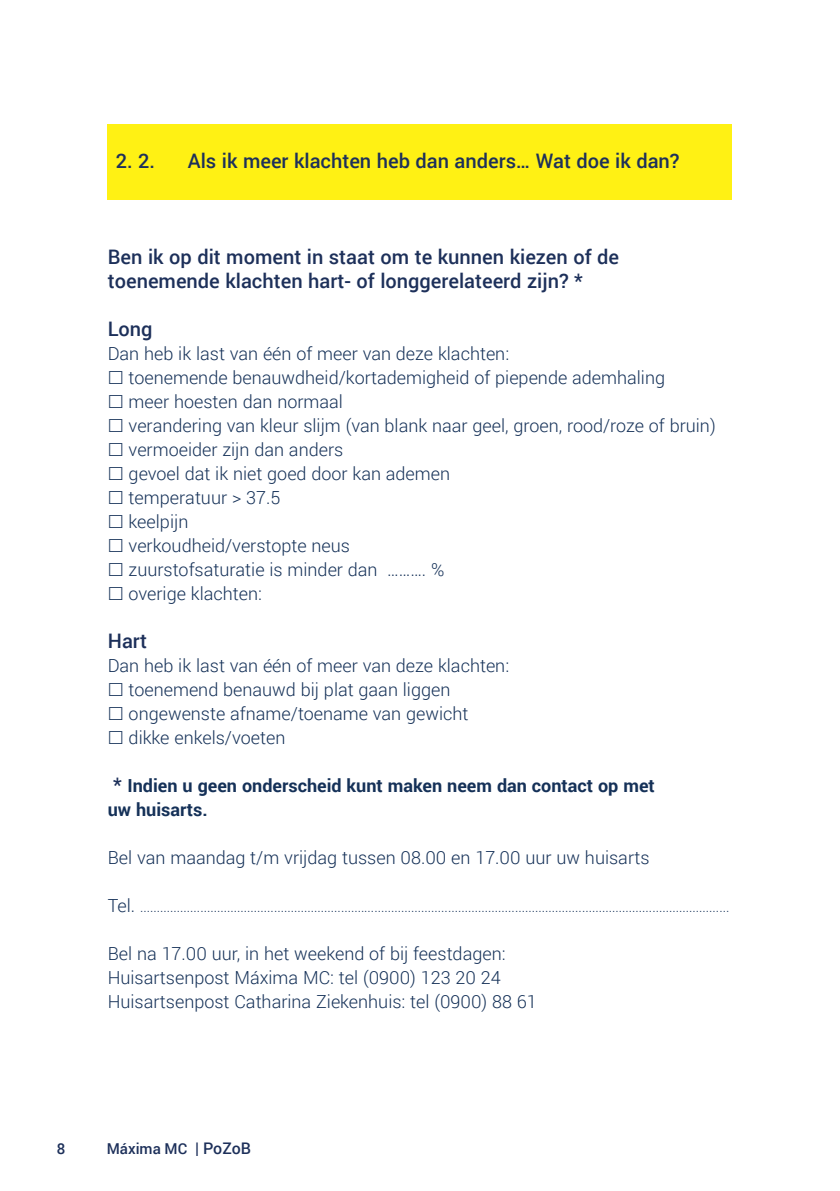
<style>
.page{position:relative;width:840px;height:1191px;background:#fff}
.page>*{position:absolute;margin:0;border:0;box-sizing:border-box;transform-origin:0 0}
.t1{font:500 20px/24px "Roboto";color:#1d305a}
.t2{font:300 18px/24px "Roboto";color:#153158}
.t3{font:700 18px/24px "Roboto";color:#153158}
.t4{font:500 15px "Roboto";color:#1d305a}
.t5{font:300 14px "Roboto";color:#153158}
.s1{font-weight:500;font-size:20px;color:#1d305a}
.s2{font-size:18px}
.s3{font-size:16px}
</style>
<div class="page">
<div style="left:108px;top:125px;width:623px;height:75px;background:#fff114"></div>
<p class="t1" style="left:116px;top:148px;width:41px">2. 2.</p>
<p class="t1" style="left:188px;top:148px;width:493px">Als ik meer klachten heb dan anders… Wat doe ik dan?</p>
<p class="t1" style="left:108px;top:244px;width:512px">Ben ik op dit moment in staat om te kunnen kiezen of de toenemende klachten hart- of longgerelateerd zijn? *</p>
<p class="t1" style="left:108px;top:316px;width:46px">Long</p>
<p class="t2" style="left:129px;top:341px;width:588px;text-indent:-21px">Dan heb ik last van één of meer van deze klachten:<br>toenemende benauwdheid/kortademigheid of piepende ademhaling<br>meer hoesten dan normaal<br>verandering van kleur slijm (van blank naar geel, groen, rood/roze of bruin) vermoeider zijn dan anders<br>gevoel dat ik niet goed door kan ademen<br>temperatuur &gt; 37.5<br>keelpijn<br>verkoudheid/verstopte neus<br>zuurstofsaturatie is minder dan ………. %<br>overige klachten:</p>
<p class="t1" style="left:108px;top:628px;width:41px">Hart</p>
<p class="t2" style="left:129px;top:653px;width:382px;text-indent:-21px">Dan heb ik last van één of meer van deze klachten: toenemend benauwd bij plat gaan liggen ongewenste afname/toename van gewicht dikke enkels/voeten</p>
<p class="t3" style="left:108px;top:773px;width:548px;text-indent:5px"><span class="s1">*</span> Indien u geen onderscheid kunt maken neem dan contact op met uw huisarts.</p>
<p class="t2" style="left:108px;top:845px;width:543px">Bel van maandag t/m vrijdag tussen 08.00 en 17.00 uur uw huisarts</p>
<p class="t5" style="left:108px;top:897px;width:622px"><span class="s2">Tel.</span> ................................................................................................................................................................................</p>
<p class="t2" style="left:108px;top:941px;width:430px">Bel na 17.00 uur, in het weekend of bij feestdagen:<br>Huisartsenpost Máxima MC: tel (0900) 123 20 24<br>Huisartsenpost Catharina Ziekenhuis: tel (0900) 88 61</p>
<p class="t4" style="left:57px;top:1138px;width:10px">8</p>
<p class="t4" style="left:107px;top:1138px;width:146px">Máxima MC <span class="s3">| PoZoB</span></p>
</div>
